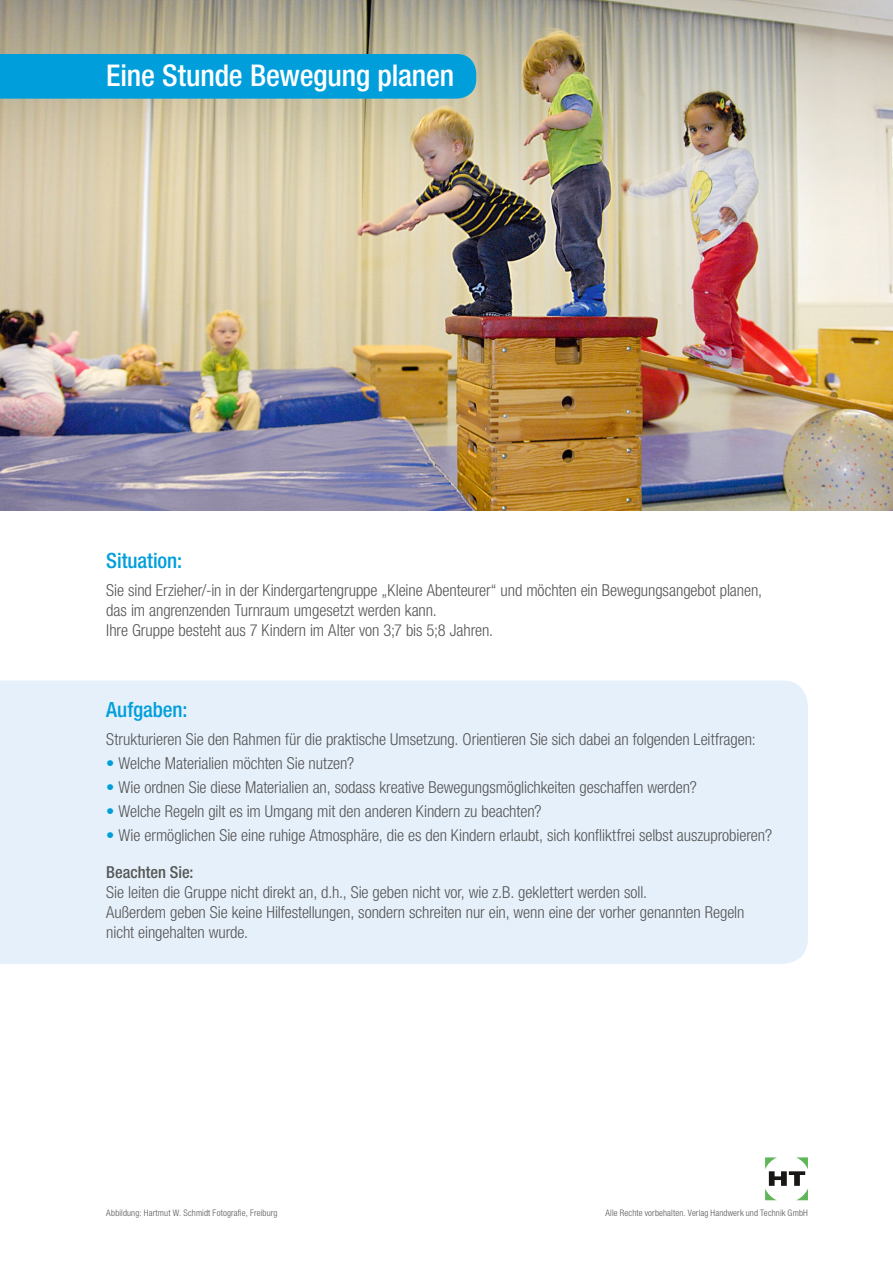
<style>
.page{position:relative;width:893px;height:1263px;background:#fff}
.page>*{position:absolute;margin:0;border:0;box-sizing:border-box;transform-origin:0 0}
.t1{font:500 condensed 30px "Helvetica Neue LT Std";letter-spacing:-.005em;color:#fff}
.t2{font:500 condensed 21px "Helvetica Neue LT Std";color:#009fdc}
.t3{font:300 condensed 16.5px/19.8px "Helvetica Neue LT Std";letter-spacing:-.005em;color:#565655}
.t4{font:500 condensed 16.5px "Helvetica Neue LT Std";color:#565655}
.t5{font:300 condensed 9px "Helvetica Neue LT Std";letter-spacing:.015em;color:#565655}
.s1{color:#009fdc}
</style>
<div class="page">
<img style="left:0;top:0;width:893px;height:510px">
<div style="left:0;top:54px;width:476px;height:45px;background:#009fdc"></div>
<svg style="left:765px;top:1157px;width:43px;height:43px"></svg>
<div style="left:0;top:680px;width:808px;height:284px;background:#e6f0fb"></div>
<h1 class="t1" style="left:106px;top:57px;width:349px">Eine Stunde Bewegung planen</h1>
<p class="t2" style="left:106px;top:548px;width:77px">Situation:</p>
<p class="t3" style="left:106px;top:580px;width:657px">Sie sind Erzieher/-in in der Kindergartengruppe „Kleine Abenteurer“ und möchten ein Bewegungsangebot planen, das im angrenzenden Turnraum umgesetzt werden kann.<br>Ihre Gruppe besteht aus 7 Kindern im Alter von 3;7 bis 5;8 Jahren.</p>
<p class="t2" style="left:106px;top:697px;width:83px">Aufgaben:</p>
<p class="t3" style="left:106px;top:729px;width:651px">Strukturieren Sie den Rahmen für die praktische Umsetzung. Orientieren Sie sich dabei an folgenden Leitfragen:</p>
<p class="t3" style="left:106px;top:753px;width:249px"><span class="s1">•</span> Welche Materialien möchten Sie nutzen?</p>
<p class="t3" style="left:106px;top:777px;width:592px"><span class="s1">•</span> Wie ordnen Sie diese Materialien an, sodass kreative Bewegungsmöglichkeiten geschaffen werden?</p>
<p class="t3" style="left:106px;top:801px;width:437px"><span class="s1">•</span> Welche Regeln gilt es im Umgang mit den anderen Kindern zu beachten?</p>
<p class="t3" style="left:106px;top:825px;width:667px"><span class="s1">•</span> Wie ermöglichen Sie eine ruhige Atmosphäre, die es den Kindern erlaubt, sich konfliktfrei selbst auszuprobieren?</p>
<p class="t4" style="left:106px;top:862px;width:89px">Beachten Sie:</p>
<p class="t3" style="left:106px;top:882px;width:640px">Sie leiten die Gruppe nicht direkt an, d.h., Sie geben nicht vor, wie z.B. geklettert werden soll.<br>Außerdem geben Sie keine Hilfestellungen, sondern schreiten nur ein, wenn eine der vorher genannten Regeln nicht eingehalten wurde.</p>
<p class="t5" style="left:106px;top:1208px;width:173px">Abbildung: Hartmut W. Schmidt Fotografie, Freiburg</p>
<p class="t5" style="left:605px;top:1207px;width:204px">Alle Rechte vorbehalten. Verlag Handwerk und Technik GmbH</p>
</div>
